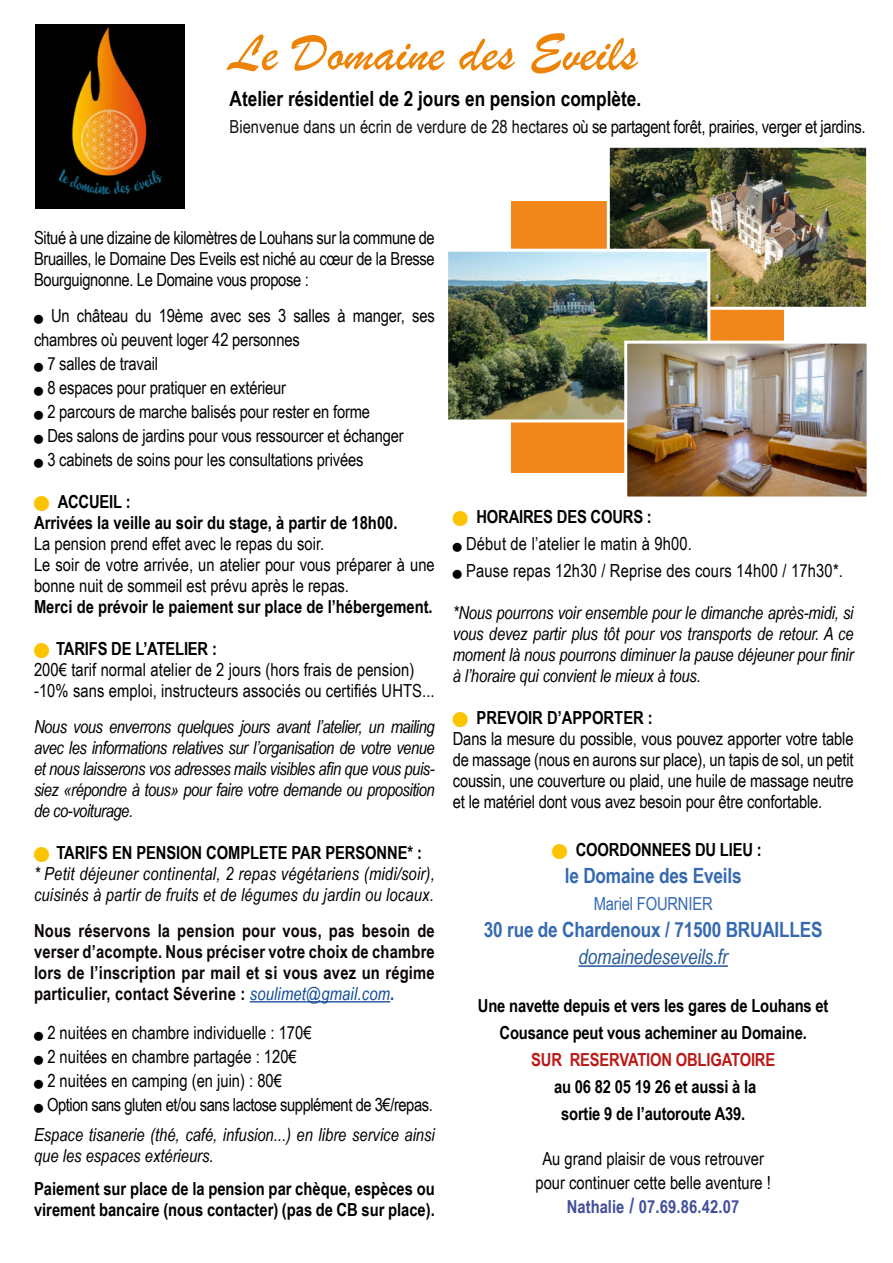
<style>
.page{position:relative;width:893px;height:1263px;background:#fff}
.page>*{position:absolute;margin:0;border:0;box-sizing:border-box;transform-origin:0 0}
.t1{font:54px "Brush Script";color:#ed8304}
.t2{font:700 21px "Arial Narrow";letter-spacing:-.01em;color:#3569b1}
.t3{font:700 21px "Arial Narrow";color:#000}
.t4{font:italic 21px "Arial Narrow";letter-spacing:-.01em;color:#275b9b}
.t5{font:18px/21px "Arial Narrow";color:#000}
.t6{font:italic 18px/21px "Arial Narrow";color:#000;text-align:justify}
.t7{font:18px/21px "Arial Narrow";letter-spacing:-.01em;color:#020203;text-align:justify}
.t8{font:700 18px/21px "Arial Narrow";color:#000}
.t9{font:700 18px/21px "Arial Narrow";letter-spacing:.01em;color:#0b0506;text-align:justify}
.t10{font:700 18px "Arial Narrow";letter-spacing:-.01em;color:#bc1817}
.t11{font:18px "Arial Narrow";letter-spacing:-.01em;color:#3569b1}
.s1{color:#12110c}
.s2{color:#000}
.s3{color:#fcc400}
.s4{font-weight:700}
.s5{font-weight:700;font-style:normal}
.s6{font-weight:400;font-style:italic;color:#114a99}
.s7{color:#114a99}
.s8{font-style:normal}
.s9{font-weight:700;color:#414e9c}
.s10{font-weight:700;font-size:21px;color:#414e9c}
</style>
<div class="page">
<hr style="left:250px;top:1001px;width:140px;height:1px;background:#114a99">
<hr style="left:578px;top:965px;width:150px;height:2px;background:#275b9b">
<div style="left:511px;top:201px;width:272px;height:272px;background:#f1861a"></div>
<img style="left:35px;top:24px;width:150px;height:184px">
<img style="left:611px;top:149px;width:254px;height:157px">
<div style="left:607px;top:145px;width:262px;height:165px;border:3px solid #fff"></div>
<img style="left:449px;top:253px;width:257px;height:165px">
<div style="left:445px;top:249px;width:265px;height:173px;border:3px solid #fff"></div>
<img style="left:628px;top:345px;width:238px;height:150px">
<div style="left:624px;top:341px;width:246px;height:158px;border:3px solid #fff"></div>
<h1 class="t1" style="left:230px;top:17px;width:409px">Le Domaine des Eveils</h1>
<p class="t3" style="left:230px;top:82px;width:413px">Atelier résidentiel de 2 jours en pension complète.</p>
<p class="t7" style="left:230px;top:115px;width:637px"><span class="s1">Bienvenue dans un écrin de verdure de 28 hectares</span> où se partagent forêt, prairies, verger et jardins.</p>
<p class="t7" style="left:34px;top:226px;width:402px">Situé à une dizaine de kilomètres de Louhans sur la commune de Bruailles, le Domaine Des Eveils est niché au cœur de la Bresse Bourguignonne. Le Domaine vous propose :</p>
<p class="t7" style="left:34px;top:303px;width:402px;line-height:24px"><span class="s2">■</span> Un château du 19ème avec ses 3 salles à manger, ses chambres où peuvent loger 42 personnes</p>
<p class="t7" style="left:34px;top:352px;width:126px"><span class="s2">■</span> 7 salles de travail</p>
<p class="t7" style="left:34px;top:376px;width:254px"><span class="s2">■</span> 8 espaces pour pratiquer en extérieur</p>
<p class="t7" style="left:34px;top:400px;width:338px"><span class="s2">■</span> 2 parcours de marche balisés pour rester en forme</p>
<p class="t7" style="left:34px;top:424px;width:371px"><span class="s2">■</span> Des salons de jardins pour vous ressourcer et échanger</p>
<p class="t7" style="left:34px;top:448px;width:331px"><span class="s2">■</span> 3 cabinets de soins pour les consultations privées</p>
<p class="t8" style="left:34px;top:490px;width:365px"><span class="s3">■</span> ACCUEIL :<br>Arrivées la veille au soir du stage, à partir de 18h00.</p>
<p class="t5" style="left:34px;top:532px;width:402px">La pension prend effet avec le repas du soir.<br>Le soir de votre arrivée, un atelier pour vous préparer à une bonne nuit de sommeil est prévu après le repas.</p>
<p class="t8" style="left:34px;top:595px;width:400px">Merci de prévoir le paiement sur place de l’hébergement.</p>
<p class="t5" style="left:34px;top:637px;width:402px"><span class="s3">■</span> <span class="s4">TARIFS DE L’ATELIER :<br></span>200€ tarif normal atelier de 2 jours (hors frais de pension) -10% sans emploi, instructeurs associés ou certifiés UHTS...</p>
<p class="t6" style="left:34px;top:716px;width:402px">Nous vous enverrons quelques jours avant l’atelier, un mailing avec les informations relatives sur l’organisation de votre venue et nous laisserons vos adresses mails visibles afin que vous puis&shy;siez «répondre à tous» pour faire votre demande ou proposition de co-voiturage.</p>
<p class="t6" style="left:34px;top:842px;width:402px;text-align:left"><span class="s3">■</span> <span class="s5">TARIFS EN PENSION COMPLETE PAR PERSONNE* :<br></span>* Petit déjeuner continental, 2 repas végétariens (midi/soir), cuisinés à partir de fruits et de légumes du jardin ou locaux.</p>
<p class="t9" style="left:34px;top:919px;width:402px">Nous réservons la pension pour vous, pas besoin de verser d’acompte. Nous préciser votre choix de chambre lors de l’inscription par mail et si vous avez un régime particulier, contact Séverine : <span class="s6">soulimet@gmail.com</span><span class="s7">.</span></p>
<p class="t5" style="left:34px;top:1021px;width:279px">■ 2 nuitées en chambre individuelle : 170€</p>
<p class="t5" style="left:34px;top:1045px;width:264px">■ 2 nuitées en chambre partagée : 120€</p>
<p class="t5" style="left:34px;top:1069px;width:249px">■ 2 nuitées en camping (en juin) : 80€</p>
<p class="t6" style="left:34px;top:1089px;width:402px;line-height:30px">■ <span class="s8">Option sans gluten et/ou sans lactose supplément de 3€/repas.<br></span>Espace tisanerie (thé, café, infusion...) en libre service ainsi</p>
<p class="t6" style="left:34px;top:1145px;width:181px">que les espaces extérieurs.</p>
<p class="t8" style="left:34px;top:1177px;width:402px">Paiement sur place de la pension par chèque, espèces ou virement bancaire (nous contacter) (pas de CB sur place).</p>
<p class="t8" style="left:453px;top:505px;width:201px"><span class="s3">■</span> HORAIRES DES COURS :</p>
<p class="t5" style="left:453px;top:532px;width:241px">■ Début de l’atelier le matin à 9h00.</p>
<p class="t5" style="left:453px;top:559px;width:392px">■ Pause repas 12h30 / Reprise des cours 14h00 / 17h30*.</p>
<p class="t6" style="left:453px;top:602px;width:402px">*Nous pourrons voir ensemble pour le dimanche après-midi, si vous devez partir plus tôt pour vos transports de retour. A ce moment là nous pourrons diminuer la pause déjeuner pour finir à l’horaire qui convient le mieux à tous.</p>
<p class="t5" style="left:453px;top:706px;width:402px"><span class="s3">■</span> <span class="s4">PREVOIR D’APPORTER :<br></span>Dans la mesure du possible, vous pouvez apporter votre table de massage (nous en aurons sur place), un tapis de sol, un petit coussin, une couverture ou plaid, une huile de massage neutre et le matériel dont vous avez besoin pour être confortable.</p>
<p class="t8" style="left:552px;top:838px;width:211px"><span class="s3">■</span> COORDONNEES DU LIEU :</p>
<p class="t2" style="left:565px;top:859px;width:178px">le Domaine des Eveils</p>
<p class="t11" style="left:594px;top:890px;width:120px">Mariel FOURNIER</p>
<p class="t2" style="left:484px;top:913px;width:340px">30 rue de Chardenoux / 71500 BRUAILLES</p>
<p class="t4" style="left:578px;top:942px;width:151px">domainedeseveils.fr</p>
<p class="t8" style="left:478px;top:991px;width:352px;line-height:27px;text-align:center">Une navette depuis et vers les gares de Louhans et<br>Cousance peut vous acheminer au Domaine.</p>
<p class="t10" style="left:531px;top:1046px;width:245px">SUR RESERVATION OBLIGATOIRE</p>
<p class="t8" style="left:554px;top:1072px;width:204px;line-height:27px;text-align:center">au 06 82 05 19 26 et aussi à la sortie 9 de l’autoroute A39.</p>
<p class="t5" style="left:535px;top:1146px;width:237px;line-height:24px;text-align:center">Au grand plaisir de vous retrouver pour continuer cette belle aventure !<br><span class="s9">Nathalie</span> <span class="s10">/</span> <span class="s9">07.69.86.42.07</span></p>
</div>
